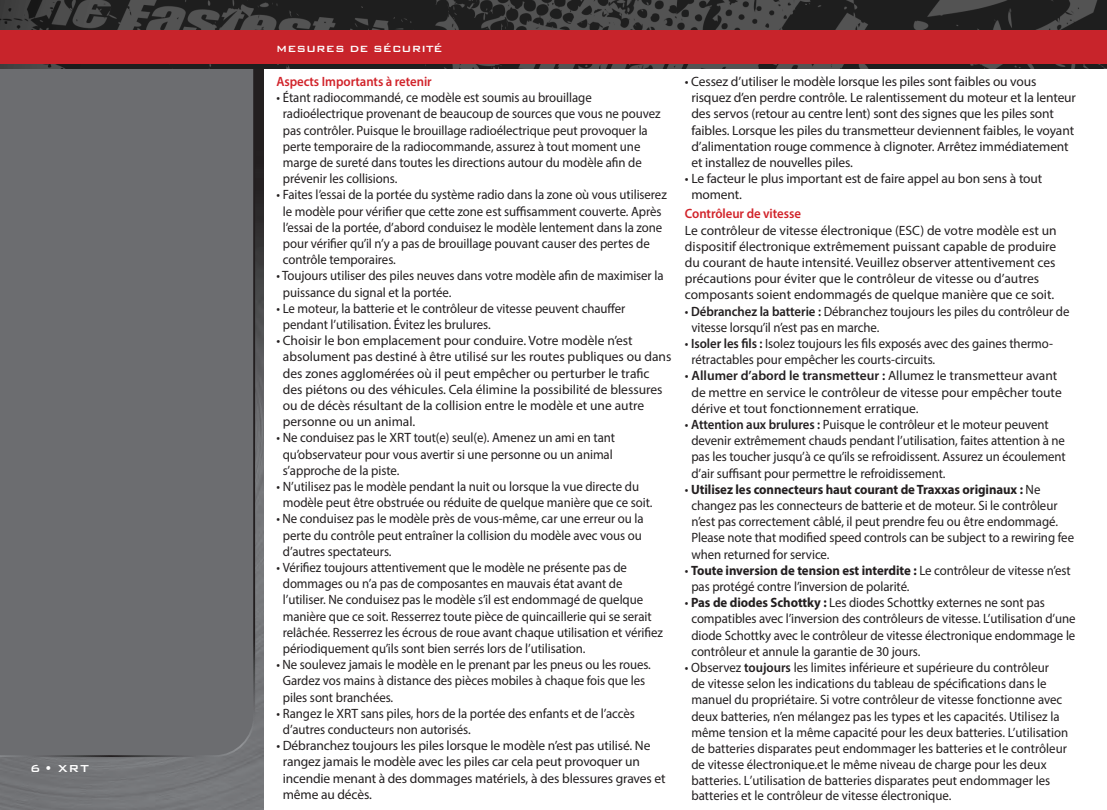
<style>
.page{position:relative;width:1107px;height:810px;background:#fff}
.page>*{position:absolute;margin:0;border:0;box-sizing:border-box;transform-origin:0 0}
.t1{font:13.5px/16.2px "Myriad Pro";letter-spacing:-.005em;color:#231f20;scale:.95 1}
.t2{font:13.5px/16.2px "Myriad Pro";letter-spacing:-.005em;color:#231f20}
.t3{font:600 13.5px "Myriad Pro";letter-spacing:-.005em;color:#d1232a;scale:.95 1}
.t4{font:13.5px "Bank Gothic Medium BT";color:#fff}
.t5{font:12px "Bank Gothic Medium BT";color:#fff}
.s1{font-family:"Myriad"}
.s2{font-weight:600}
.s3{font-weight:700}
</style>
<div class="page">
<img style="left:0;top:68px;width:263px;height:742px">
<div style="left:0;top:68px;width:256px;height:690px;background:#6c6d70"></div>
<img style="left:0;top:0;width:1107px;height:68px">
<div style="left:0;top:30px;width:1107px;height:34px;background:#c8242b"></div>
<p class="t4" style="left:30px;top:761px;width:60px">6 • XRT</p>
<p class="t5" style="left:276px;top:43px;width:168px">MESURES DE SÉCURITÉ</p>
<p class="t3" style="left:276px;top:73px;width:165px">Aspects Importants à retenir</p>
<p class="t1" style="left:283px;top:89px;width:399px;text-indent:-6px">• Étant radiocommandé, ce modèle est soumis au brouillage radioélectrique provenant de beaucoup de sources que vous ne pouvez pas contrôler. Puisque le brouillage radioélectrique peut provoquer la perte temporaire de la radiocommande, assurez à tout moment une marge de sureté dans toutes les directions autour du modèle afin de prévenir les collisions.</p>
<p class="t1" style="left:283px;top:187px;width:406px;text-indent:-6px">• Faites l’essai de la portée du système radio dans la zone où vous utiliserez le modèle pour vérifier que cette zone est suffisamment couverte. Après l’essai de la portée, d’abord conduisez le modèle lentement dans la zone pour vérifier qu’il n’y a pas de brouillage pouvant causer des pertes de contrôle temporaires.</p>
<p class="t1" style="left:283px;top:268px;width:402px;text-indent:-6px">• Toujours utiliser des piles neuves dans votre modèle afin de maximiser la puissance du signal et la portée.</p>
<p class="t1" style="left:283px;top:300px;width:362px;text-indent:-6px">• Le moteur, la batterie et le contrôleur de vitesse peuvent chauffer pendant l’utilisation. Évitez les brulures.</p>
<p class="t2" style="left:283px;top:332px;width:390px;text-indent:-6px">• Choisir le bon emplacement pour conduire. Votre modèle n’est absolument pas destiné à être utilisé sur les routes publiques ou dans des zones agglomérées où il peut empêcher ou perturber le trafic des piétons ou des véhicules. Cela élimine la possibilité de blessures ou de décès résultant de la collision entre le modèle et une autre personne ou un animal.</p>
<p class="t1" style="left:283px;top:430px;width:351px;text-indent:-6px">• Ne conduisez pas le XRT tout(e) seul(e). Amenez un ami en tant qu’observateur pour vous avertir si une personne ou un animal s’approche de la piste.</p>
<p class="t1" style="left:283px;top:478px;width:391px;text-indent:-6px">• N’utilisez pas le modèle pendant la nuit ou lorsque la vue directe du modèle peut être obstruée ou réduite de quelque manière que ce soit.</p>
<p class="t1" style="left:283px;top:511px;width:381px;text-indent:-6px">• Ne conduisez pas le modèle près de vous-même, car une erreur ou la perte du contrôle peut entraîner la collision du modèle avec vous ou d’autres spectateurs.</p>
<p class="t1" style="left:283px;top:559px;width:402px;text-indent:-6px">• Vérifiez toujours attentivement que le modèle ne présente pas de dommages ou n’a pas de composantes en mauvais état avant de l’utiliser. Ne conduisez pas le modèle s’il est endommagé de quelque manière que ce soit. Resserrez toute pièce de quincaillerie qui se serait relâchée. Resserrez les écrous de roue avant chaque utilisation et vérifiez périodiquement qu’ils sont bien serrés lors de l’utilisation.</p>
<p class="t1" style="left:283px;top:656px;width:389px;text-indent:-6px">• Ne soulevez jamais le modèle en le prenant par les pneus ou les roues.<br>Gardez vos mains à distance des pièces mobiles à chaque fois que les piles sont branchées.</p>
<p class="t1" style="left:283px;top:705px;width:372px;text-indent:-6px">• Rangez le XRT sans piles, hors de la portée des enfants et de l’accès d’autres conducteurs non autorisés.</p>
<p class="t2" style="left:283px;top:737px;width:384px;text-indent:-6px">• Débranchez toujours les piles lorsque le modèle n’est pas utilisé. Ne rangez jamais le modèle avec les piles car cela peut provoquer un incendie menant à des dommages matériels, à des blessures graves et même au décès<span class="s1">.</span></p>
<p class="t2" style="left:691px;top:73px;width:386px;text-indent:-6px">• Cessez d’utiliser le modèle lorsque les piles sont faibles ou vous risquez d’en perdre contrôle. Le ralentissement du moteur et la lenteur des servos (retour au centre lent) sont des signes que les piles sont faibles. Lorsque les piles du transmetteur deviennent faibles, le voyant d’alimentation rouge commence à clignoter. Arrêtez immédiatement et installez de nouvelles piles.</p>
<p class="t2" style="left:691px;top:170px;width:352px;text-indent:-6px">• Le facteur le plus important est de faire appel au bon sens à tout moment.</p>
<p class="t3" style="left:685px;top:205px;width:124px">Contrôleur de vitesse</p>
<p class="t2" style="left:685px;top:222px;width:373px">Le contrôleur de vitesse électronique (ESC) de votre modèle est un dispositif électronique extrêmement puissant capable de produire du courant de haute intensité. Veuillez observer attentivement ces précautions pour éviter que le contrôleur de vitesse ou d’autres composants soient endommagés de quelque manière que ce soit.</p>
<p class="t1" style="left:691px;top:303px;width:400px;text-indent:-6px">• <span class="s2">Débranchez la batterie :</span> Débranchez toujours les piles du contrôleur de vitesse lorsqu’il n’est pas en marche.</p>
<p class="t1" style="left:691px;top:335px;width:382px;text-indent:-6px">• <span class="s2">Isoler les fils :</span> Isolez toujours les fils exposés avec des gaines thermo&shy;rétractables pour empêcher les courts-circuits.</p>
<p class="t2" style="left:691px;top:368px;width:372px;text-indent:-6px">• <span class="s2">Allumer d’abord le transmetteur :</span> Allumez le transmetteur avant de mettre en service le contrôleur de vitesse pour empêcher toute dérive et tout fonctionnement erratique.</p>
<p class="t1" style="left:691px;top:416px;width:396px;text-indent:-6px">• <span class="s2">Attention aux brulures :</span> Puisque le contrôleur et le moteur peuvent devenir extrêmement chauds pendant l’utilisation, faites attention à ne pas les toucher jusqu’à ce qu’ils se refroidissent. Assurez un écoulement d’air suffisant pour permettre le refroidissement.</p>
<p class="t1" style="left:691px;top:481px;width:404px;text-indent:-6px">• <span class="s3">Utilisez les connecteurs haut courant de Traxxas originaux :</span> Ne changez pas les connecteurs de batterie et de moteur. Si le contrôleur n’est pas correctement câblé, il peut prendre feu ou être endommagé.<br>Please note that modified speed controls can be subject to a rewiring fee when returned for service.</p>
<p class="t1" style="left:691px;top:562px;width:401px;text-indent:-6px">• <span class="s3">Toute inversion de tension est interdite :</span> Le contrôleur de vitesse n’est pas protégé contre l’inversion de polarité.</p>
<p class="t1" style="left:691px;top:594px;width:406px;text-indent:-6px">• <span class="s3">Pas de diodes Schottky :</span> Les diodes Schottky externes ne sont pas compatibles avec l’inversion des contrôleurs de vitesse. L’utilisation d’une diode Schottky avec le contrôleur de vitesse électronique endommage le contrôleur et annule la garantie de 30 jours.</p>
<p class="t1" style="left:691px;top:659px;width:398px;text-indent:-6px">• Observez <span class="s2">toujours</span> les limites inférieure et supérieure du contrôleur<br>de vitesse selon les indications du tableau de spécifications dans le manuel du propriétaire. Si votre contrôleur de vitesse fonctionne avec deux batteries, n’en mélangez pas les types et les capacités. Utilisez la même tension et la même capacité pour les deux batteries. L’utilisation de batteries disparates peut endommager les batteries et le contrôleur de vitesse électronique.<span class="s1">et le même niveau de charge pour les deux batteries. L’utilisation de batteries disparates peut endommager les batteries et le contrôleur de vitesse électronique.</span></p>
</div>
